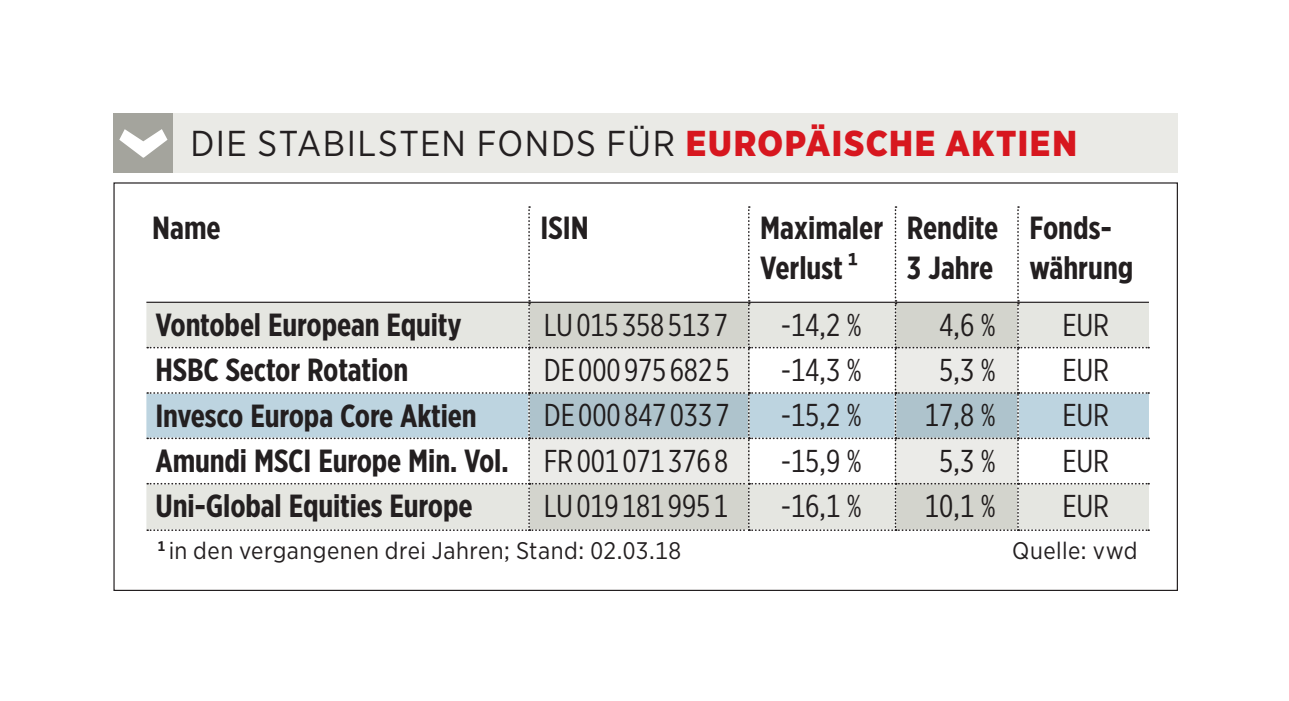
<style>
.page{position:relative;width:1289px;height:701px;background:#fff}
.page>*{position:absolute;margin:0;border:0;box-sizing:border-box;transform-origin:0 0}
.ES_TAB_HL_Mager{font:36px "Gotham Narrow";letter-spacing:.04em;color:#231f20}
.ES_Tab_Tabelle_bold{font:700 32px "Gotham X Narrow";letter-spacing:-.005em;color:#231f20}
.ES_Tab_Tabelle_Kopf{font:700 32px/40px "Gotham X Narrow";color:#231f20}
.ES_Tab_Tabelle{font:31.6px "Gotham X Narrow";letter-spacing:-.005em;color:#231f20}
.ES_TAB_Fussnote{font:24px "Gotham Narrow";letter-spacing:.02em;color:#231f20}
.s1{font-weight:900;color:#d7171f}
.s2{font-family:"Gotham Narrow"}
</style>
<div class="page">
<div style="left:113px;top:113px;width:1064px;height:60px;background:#eaeae6"></div>
<div style="left:113px;top:113px;width:60px;height:60px;background:#a4a49d"></div>
<svg style="left:119px;top:129px;width:48px;height:29px"></svg>
<svg style="left:147px;top:206px;width:1002px;height:325px"></svg>
<hr style="left:146px;top:302px;width:383px;height:1px;background:#231f20">
<hr style="left:748px;top:302px;width:147px;height:1px;background:#231f20">
<hr style="left:895px;top:302px;width:123px;height:1px;background:#231f20">
<hr style="left:1018px;top:302px;width:130px;height:1px;background:#231f20">
<svg style="left:529px;top:302px;width:220px;height:228px;background:#d1d5d3"></svg>
<svg style="left:895px;top:302px;width:122px;height:228px;background:#d1d5d3"></svg>
<p class="ES_TAB_HL_Mager" style="left:190px;top:121px;width:888px">DIE STABILSTEN FONDS FÜR <span class="s1">EUROPÄISCHE AKTIEN</span></p>
<p class="ES_Tab_Tabelle_Kopf" style="left:152px;top:207px;width:70px">Name</p>
<p class="ES_Tab_Tabelle_Kopf" style="left:540px;top:207px;width:50px">ISIN</p>
<p class="ES_Tab_Tabelle_Kopf" style="left:760px;top:207px;width:125px">Maximaler</p>
<p class="ES_Tab_Tabelle_Kopf" style="left:760px;top:247px;width:100px">Verlust <span class="s2">¹</span></p>
<p class="ES_Tab_Tabelle_Kopf" style="left:906px;top:207px;width:93px">Rendite</p>
<p class="ES_Tab_Tabelle_Kopf" style="left:906px;top:247px;width:88px">3 Jahre</p>
<p class="ES_Tab_Tabelle_Kopf" style="left:1029px;top:207px;width:106px">Fonds&shy;währung</p>
<p class="ES_Tab_Tabelle_bold" style="left:155px;top:305px;width:307px">Vontobel European Equity</p>
<p class="ES_Tab_Tabelle" style="left:544px;top:306px;width:186px">LU 015 358 513 7</p>
<p class="ES_Tab_Tabelle" style="left:780px;top:306px;width:82px">-14,2 %</p>
<p class="ES_Tab_Tabelle" style="left:939px;top:306px;width:58px">4,6 %</p>
<p class="ES_Tab_Tabelle" style="left:1062px;top:306px;width:48px">EUR</p>
<p class="ES_Tab_Tabelle_bold" style="left:155px;top:350px;width:254px">HSBC Sector Rotation</p>
<p class="ES_Tab_Tabelle" style="left:544px;top:351px;width:187px">DE 000 975 682 5</p>
<p class="ES_Tab_Tabelle" style="left:780px;top:351px;width:82px">-14,3 %</p>
<p class="ES_Tab_Tabelle" style="left:939px;top:351px;width:58px">5,3 %</p>
<p class="ES_Tab_Tabelle" style="left:1062px;top:351px;width:48px">EUR</p>
<p class="ES_Tab_Tabelle_bold" style="left:155px;top:396px;width:323px">Invesco Europa Core Aktien</p>
<p class="ES_Tab_Tabelle" style="left:544px;top:396px;width:187px">DE 000 847 033 7</p>
<p class="ES_Tab_Tabelle" style="left:780px;top:396px;width:82px">-15,2 %</p>
<p class="ES_Tab_Tabelle" style="left:925px;top:396px;width:72px">17,8 %</p>
<p class="ES_Tab_Tabelle" style="left:1062px;top:396px;width:48px">EUR</p>
<p class="ES_Tab_Tabelle_bold" style="left:155px;top:441px;width:354px">Amundi MSCI Europe Min. Vol.</p>
<p class="ES_Tab_Tabelle" style="left:544px;top:442px;width:186px">FR 001 071 376 8</p>
<p class="ES_Tab_Tabelle" style="left:780px;top:442px;width:82px">-15,9 %</p>
<p class="ES_Tab_Tabelle" style="left:939px;top:442px;width:58px">5,3 %</p>
<p class="ES_Tab_Tabelle" style="left:1062px;top:442px;width:48px">EUR</p>
<p class="ES_Tab_Tabelle_bold" style="left:155px;top:486px;width:318px">Uni-Global Equities Europe</p>
<p class="ES_Tab_Tabelle" style="left:544px;top:487px;width:186px">LU 019 181 995 1</p>
<p class="ES_Tab_Tabelle" style="left:780px;top:487px;width:82px">-16,1 %</p>
<p class="ES_Tab_Tabelle" style="left:925px;top:487px;width:72px">10,1 %</p>
<p class="ES_Tab_Tabelle" style="left:1062px;top:487px;width:48px">EUR</p>
<p class="ES_TAB_Fussnote" style="left:158px;top:536px;width:525px"><sup>1</sup> in den vergangenen drei Jahren; Stand: 02.03.18</p>
<p class="ES_TAB_Fussnote" style="left:1012px;top:536px;width:127px">Quelle: vwd</p>
</div>
